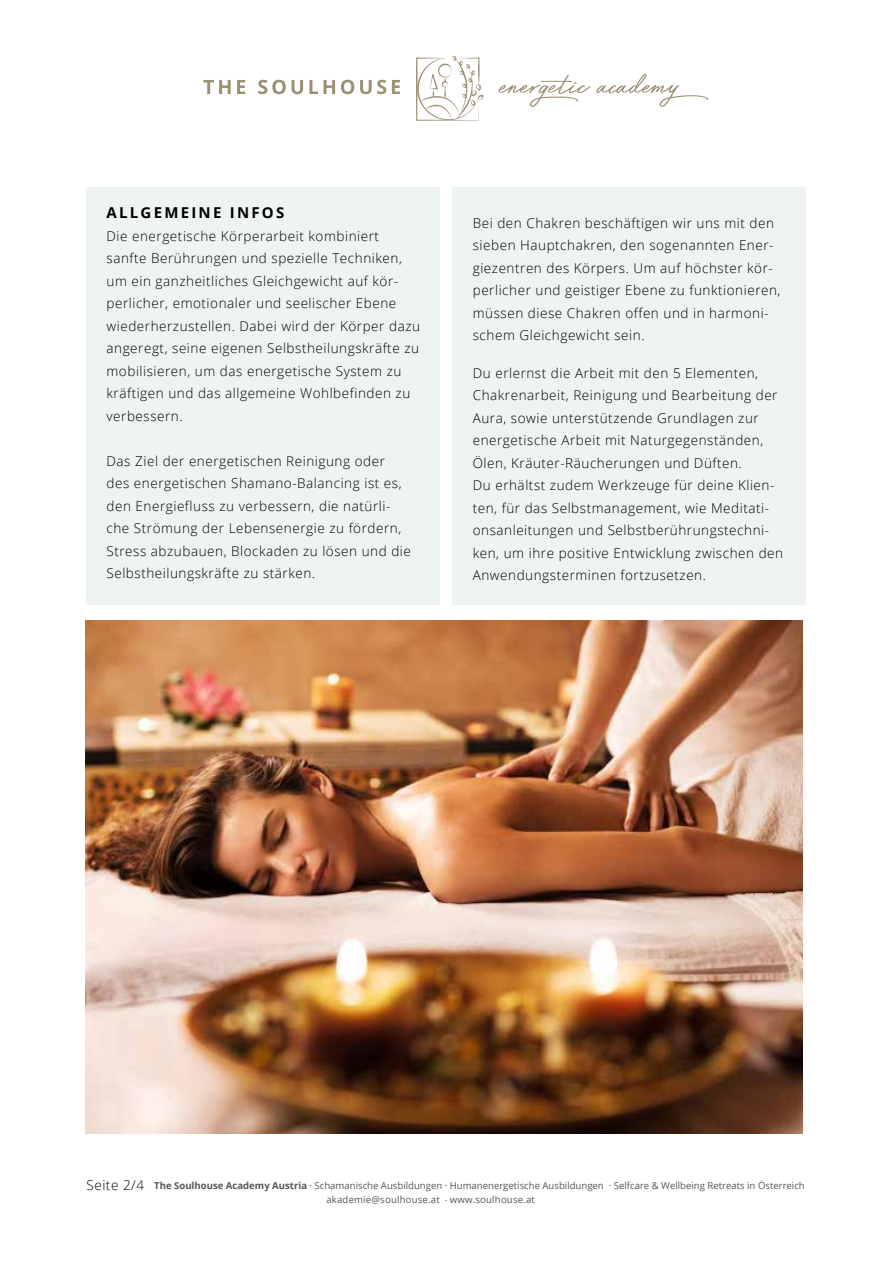
<style>
.page{position:relative;width:893px;height:1263px;background:#fff}
.page>*{position:absolute;margin:0;border:0;box-sizing:border-box;transform-origin:0 0}
.t1{font:700 15px "Open Sans";letter-spacing:.15em;color:#000}
.t2{font:300 13.5px/22.5px "Open Sans";letter-spacing:.04em;color:#000}
.t3{font:9.6px/14.4px "Open Sans";color:#575756}
.s1{font-weight:300;font-size:13.5px;color:#000}
.s2{font-weight:700}
</style>
<div class="page">
<svg style="left:416px;top:56px;width:67px;height:65px"></svg>
<svg style="left:203px;top:80px;width:28px;height:14px"></svg>
<svg style="left:237px;top:80px;width:8px;height:14px"></svg>
<svg style="left:258px;top:80px;width:45px;height:14px"></svg>
<svg style="left:309px;top:80px;width:9px;height:14px"></svg>
<svg style="left:324px;top:80px;width:11px;height:14px"></svg>
<svg style="left:341px;top:80px;width:13px;height:14px"></svg>
<svg style="left:360px;top:80px;width:26px;height:14px"></svg>
<svg style="left:392px;top:80px;width:8px;height:14px"></svg>
<svg style="left:498px;top:75px;width:92px;height:32px"></svg>
<svg style="left:596px;top:74px;width:112px;height:33px"></svg>
<div style="left:86px;top:188px;width:353px;height:417px;background:#eef3f4"></div>
<div style="left:452px;top:188px;width:354px;height:417px;background:#eef3f4"></div>
<img style="left:86px;top:621px;width:716px;height:512px">
<p class="t1" style="left:107px;top:202px;width:179px">ALLGEMEINE INFOS</p>
<p class="t2" style="left:107px;top:224px;width:315px">Die energetische Körperarbeit kombiniert sanfte Berührungen und spezielle Techniken, um ein ganzheitliches Gleichgewicht auf kör&shy;perlicher, emotionaler und seelischer Ebene wiederherzustellen. Dabei wird der Körper dazu angeregt, seine eigenen Selbstheilungskräfte zu mobilisieren, um das energetische System zu kräftigen und das allgemeine Wohlbefinden zu verbessern.</p>
<p class="t2" style="left:107px;top:449px;width:306px">Das Ziel der energetischen Reinigung oder des energetischen Shamano-Balancing ist es, den Energiefluss zu verbessern, die natürli&shy;che Strömung der Lebensenergie zu fördern, Stress abzubauen, Blockaden zu lösen und die Selbstheilungskräfte zu stärken.</p>
<p class="t2" style="left:473px;top:211px;width:309px">Bei den Chakren beschäftigen wir uns mit den sieben Hauptchakren, den sogenannten Ener&shy;giezentren des Körpers. Um auf höchster kör&shy;perlicher und geistiger Ebene zu funktionieren, müssen diese Chakren offen und in harmoni&shy;schem Gleichgewicht sein.</p>
<p class="t2" style="left:473px;top:361px;width:312px">Du erlernst die Arbeit mit den 5 Elementen, Chakrenarbeit, Reinigung und Bearbeitung der Aura, sowie unterstützende Grundlagen zur energetische Arbeit mit Naturgegenständen, Ölen, Kräuter-Räucherungen und Düften.<br>Du erhältst zudem Werkzeuge für deine Klien&shy;ten, für das Selbstmanagement, wie Meditati&shy;onsanleitungen und Selbstberührungstechni&shy;ken, um ihre positive Entwicklung zwischen den Anwendungsterminen fortzusetzen.</p>
<p class="t3" style="left:326px;top:1178px;width:480px;text-indent:-240px"><span class="s1">Seite 2/4</span> <span class="s2">The Soulhouse Academy Austria</span> . Schamanische Ausbildungen . Humanenergetische Ausbildungen . Selfcare &amp; Wellbeing Retreats in Österreich akademie@soulhouse.at . www.soulhouse.at</p>
</div>
